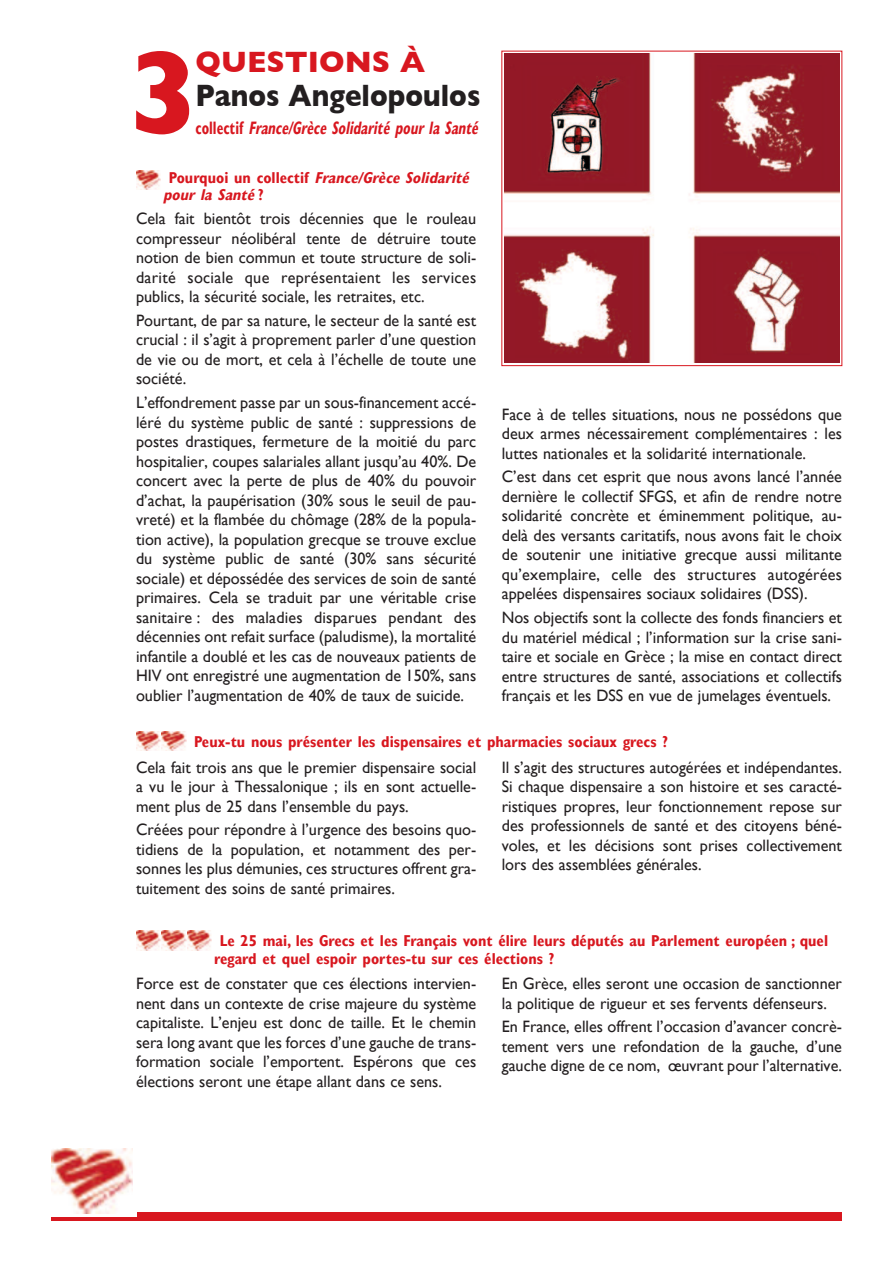
<style>
.page{position:relative;width:893px;height:1263px;background:#fff}
.page>*{position:absolute;margin:0;border:0;box-sizing:border-box;transform-origin:0 0}
.t1{font:700 120px "Gill Sans";color:#d8171f}
.t2{font:700 31.5px "Gill Sans";color:#231f20;scale:.88 1}
.t3{font:700 30px "Gill Sans";color:#d8171f}
.t4{font:italic 700 condensed 18px "Gill Sans";color:#d8171f;scale:.8 1}
.t5{font:16.5px/19.5px "Gill Sans";color:#231f20;text-align:justify}
.t6{font:700 condensed 15.75px/18px "Gill Sans";color:#d8171f}
.t7{font:italic 700 condensed 15.75px/16.5px "Gill Sans";color:#d8171f}
.s1{font-style:normal}
</style>
<div class="page">
<div style="left:51px;top:1212px;width:791px;height:8px;background:#d8171f"></div>
<div style="left:51px;top:1148px;width:85px;height:68px;background:#fff"></div>
<img style="left:51px;top:1148px;width:82px;height:65px">
<img style="left:136px;top:731px;width:26px;height:20px">
<svg style="left:162px;top:731px;width:25px;height:20px"></svg>
<img style="left:136px;top:931px;width:26px;height:19px">
<svg style="left:162px;top:931px;width:25px;height:20px"></svg>
<svg style="left:187px;top:931px;width:25px;height:20px"></svg>
<img style="left:504px;top:53px;width:336px;height:309px">
<img style="left:136px;top:170px;width:25px;height:20px">
<h3 class="t3" style="left:196px;top:44px;width:231px">QUEStIOnS À</h3>
<h2 class="t2" style="left:196px;top:77px;width:325px">Panos angelopoulos</h2>
<p class="t4" style="left:196px;top:117px;width:359px"><span class="s1">c o l l e c t i f</span> France/Grèce solidarité pour la santé</p>
<h1 class="t1" style="left:128px;top:23px;width:73px">3</h1>
<p class="t7" style="left:163px;top:170px;width:311px;text-indent:6px"><span class="s1">pourquoi un collectif</span> France/Grèce solidarité pour la santé <span class="s1">?</span></p>
<p class="t5" style="left:136px;top:209px;width:342px">Cela fait bientôt trois décennies que le rouleau compresseur néolibéral tente de détruire toute notion de bien commun et toute structure de soli&shy;darité sociale que représentaient les services publics, la sécurité sociale, les retraites, etc.</p>
<p class="t5" style="left:136px;top:310px;width:342px">Pourtant, de par sa nature, le secteur de la santé est crucial : il s’agit à proprement parler d’une question de vie ou de mort, et cela à l’échelle de toute une société.</p>
<p class="t5" style="left:136px;top:393px;width:342px">L’effondrement passe par un sous-financement accé&shy;léré du système public de santé : suppressions de postes drastiques, fermeture de la moitié du parc hospitalier, coupes salariales allant jusqu’au 40%. De concert avec la perte de plus de 40% du pouvoir d’achat, la paupérisation (30% sous le seuil de pau&shy;vreté) et la flambée du chômage (28% de la popula&shy;tion active), la population grecque se trouve exclue du système public de santé (30% sans sécurité sociale) et dépossédée des services de soin de santé primaires. Cela se traduit par une véritable crise sanitaire : des maladies disparues pendant des décennies ont refait surface (paludisme), la mortalité infantile a doublé et les cas de nouveaux patients de HIV ont enregistré une augmentation de 150%, sans oublier l’augmentation de 40% de taux de suicide.</p>
<p class="t5" style="left:502px;top:404px;width:342px">Face à de telles situations, nous ne possédons que deux armes nécessairement complémentaires : les luttes nationales et la solidarité internationale.</p>
<p class="t5" style="left:502px;top:467px;width:342px">C’est dans cet esprit que nous avons lancé l’année dernière le collectif SFGS, et afin de rendre notre solidarité concrète et éminemment politique, au&shy;delà des versants caritatifs, nous avons fait le choix de soutenir une initiative grecque aussi militante qu’exemplaire, celle des structures autogérées appelées dispensaires sociaux solidaires (DSS).</p>
<p class="t5" style="left:502px;top:608px;width:342px">Nos objectifs sont la collecte des fonds financiers et du matériel médical ; l’information sur la crise sani&shy;taire et sociale en Grèce ; la mise en contact direct entre structures de santé, associations et collectifs français et les DSS en vue de jumelages éventuels.</p>
<p class="t6" style="left:194px;top:732px;width:475px">peux-tu nous présenter les dispensaires et pharmacies sociaux grecs ?</p>
<p class="t5" style="left:136px;top:757px;width:342px">Cela fait trois ans que le premier dispensaire social a vu le jour à Thessalonique ; ils en sont actuelle&shy;ment plus de 25 dans l’ensemble du pays.</p>
<p class="t5" style="left:136px;top:820px;width:342px">Créées pour répondre à l’urgence des besoins quo&shy;tidiens de la population, et notamment des per&shy;sonnes les plus démunies, ces structures offrent gra&shy;tuitement des soins de santé primaires.</p>
<p class="t5" style="left:502px;top:757px;width:342px">Il s’agit des structures autogérées et indépendantes.<br>Si chaque dispensaire a son histoire et ses caracté&shy;ristiques propres, leur fonctionnement repose sur des professionnels de santé et des citoyens béné&shy;voles, et les décisions sont prises collectivement lors des assemblées générales.</p>
<p class="t6" style="left:214px;top:932px;width:615px;text-indent:6px">le 25 mai, les Grecs et les Français vont élire leurs députés au parlement européen ; quel regard et quel espoir portes-tu sur ces élections ?</p>
<p class="t5" style="left:136px;top:973px;width:342px">Force est de constater que ces élections intervien&shy;nent dans un contexte de crise majeure du système capitaliste. L’enjeu est donc de taille. Et le chemin sera long avant que les forces d’une gauche de trans&shy;formation sociale l’emportent. Espérons que ces élections seront une étape allant dans ce sens.</p>
<p class="t5" style="left:502px;top:973px;width:342px">En Grèce, elles seront une occasion de sanctionner la politique de rigueur et ses fervents défenseurs.</p>
<p class="t5" style="left:502px;top:1017px;width:342px">En France, elles offrent l’occasion d’avancer concrè&shy;tement vers une refondation de la gauche, d’une gauche digne de ce nom, œuvrant pour l’alternative.</p>
</div>
